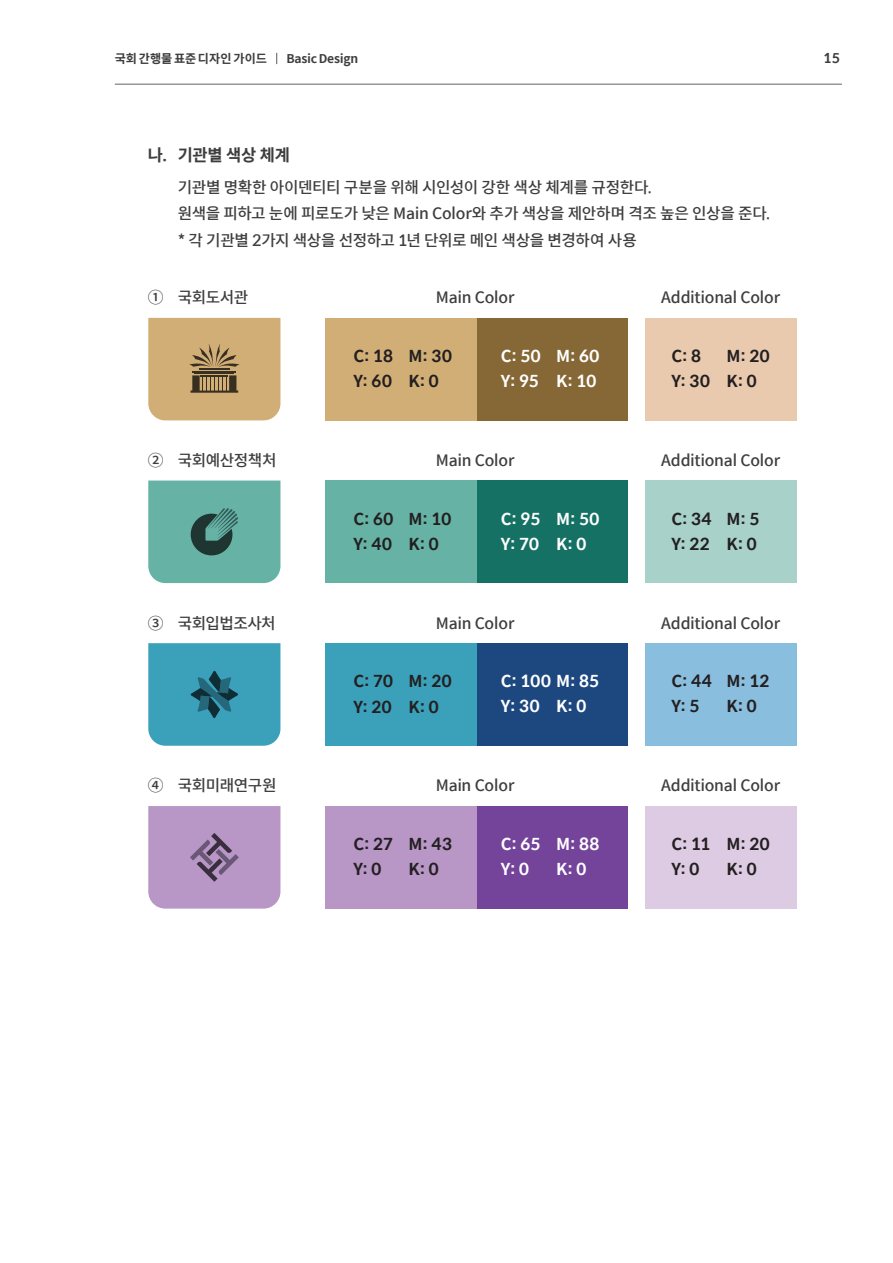
<style>
.page{position:relative;width:893px;height:1263px;background:#fff}
.page>*{position:absolute;margin:0;border:0;box-sizing:border-box;transform-origin:0 0}
.t1{font:700 16.5px/25.2px "Spoqa Han Sans Neo";letter-spacing:.03em;color:#231f20}
.t2{font:700 16.5px/25.2px "Spoqa Han Sans Neo";letter-spacing:.01em;color:#fff}
.t3{font:700 16.5px "Spoqa Han Sans Neo";letter-spacing:-.01em;color:#3e3e3f}
.t4{font:500 15.75px/26.2px "Spoqa Han Sans Neo";letter-spacing:-.01em;color:#3e3e3f}
.t5{font:500 15.75px "Spoqa Han Sans Neo";letter-spacing:-.03em;color:#3e3e3f}
.t6{font:500 15.75px "Spoqa Han Sans Neo";letter-spacing:-.04em;color:#3e3e3f}
.t7{font:700 13.5px "Spoqa Han Sans Neo";color:#3e3e3f}
.t8{font:700 12.15px "Spoqa Han Sans Neo";letter-spacing:-.005em;color:#3e3e3f}
</style>
<div class="page">
<hr style="left:115px;top:84px;width:727px;height:1px;background:#636366">
<div style="left:646px;top:318px;width:151px;height:102px;background:#e9caaf"></div>
<div style="left:477px;top:318px;width:151px;height:102px;background:#866736"></div>
<div style="left:325px;top:318px;width:152px;height:102px;background:#d2ae77"></div>
<svg style="left:148px;top:318px;width:132px;height:102px;background:#c7a572"></svg>
<div style="left:646px;top:480px;width:151px;height:103px;background:#a7d1c9"></div>
<div style="left:477px;top:480px;width:151px;height:103px;background:#167165"></div>
<div style="left:325px;top:480px;width:152px;height:103px;background:#66b3a6"></div>
<svg style="left:148px;top:480px;width:132px;height:103px;background:#63aa9e"></svg>
<div style="left:646px;top:643px;width:151px;height:103px;background:#89bede"></div>
<div style="left:477px;top:643px;width:151px;height:103px;background:#1d477f"></div>
<div style="left:325px;top:643px;width:152px;height:103px;background:#3ba1bb"></div>
<svg style="left:148px;top:643px;width:132px;height:103px;background:#3c9cb4"></svg>
<div style="left:646px;top:806px;width:151px;height:103px;background:#ddcbe3"></div>
<div style="left:477px;top:806px;width:151px;height:103px;background:#74439a"></div>
<div style="left:325px;top:806px;width:152px;height:103px;background:#b896c6"></div>
<svg style="left:148px;top:806px;width:132px;height:103px;background:#b393c1"></svg>
<p class="t8" style="left:115px;top:49px;width:154px">국회 간행물 표준 디자인 가이드</p>
<p class="t8" style="left:286px;top:49px;width:74px">Basic Design</p>
<p class="t7" style="left:824px;top:47px;width:18px">15</p>
<p class="t3" style="left:148px;top:142px;width:144px">나. 기관별 색상 체계</p>
<p class="t4" style="left:178px;top:174px;width:594px">기관별 명확한 아이덴티티 구분을 위해 시인성이 강한 색상 체계를 규정한다.<br>원색을 피하고 눈에 피로도가 낮은 Main Color와 추가 색상을 제안하며 격조 높은 인상을 준다. * 각 기관별 2가지 색상을 선정하고 1년 단위로 메인 색상을 변경하여 사용</p>
<p class="t4" style="left:148px;top:284px;width:102px">① 국회도서관</p>
<p class="t4" style="left:436px;top:284px;width:80px">Main Color</p>
<p class="t4" style="left:661px;top:284px;width:120px">Additional Color</p>
<p class="t1" style="left:353px;top:343px;width:100px">C: 18 M: 30<br>Y: 60 K: 0</p>
<p class="t2" style="left:501px;top:343px;width:100px">C: 50 M: 60<br>Y: 95 K: 10</p>
<p class="t1" style="left:671px;top:342px;width:31px">C: 8</p>
<p class="t1" style="left:671px;top:342px;width:100px;text-indent:55px">M: 20<br>Y: 30 K: 0</p>
<p class="t5" style="left:148px;top:449px;width:130px">② 국회예산정책처</p>
<p class="t4" style="left:436px;top:447px;width:80px">Main Color</p>
<p class="t4" style="left:661px;top:447px;width:120px">Additional Color</p>
<p class="t1" style="left:353px;top:505px;width:99px">C: 60 M: 10<br>Y: 40 K: 0</p>
<p class="t2" style="left:501px;top:505px;width:100px">C: 95 M: 50<br>Y: 70 K: 0</p>
<p class="t1" style="left:671px;top:505px;width:89px">C: 34 M: 5<br>Y: 22 K: 0</p>
<p class="t6" style="left:148px;top:611px;width:129px">③ 국회입법조사처</p>
<p class="t4" style="left:436px;top:609px;width:80px">Main Color</p>
<p class="t4" style="left:661px;top:609px;width:120px">Additional Color</p>
<p class="t1" style="left:353px;top:668px;width:100px">C: 70 M: 20<br>Y: 20 K: 0</p>
<p class="t2" style="left:501px;top:668px;width:99px">C: 100 M: 85<br>Y: 30 K: 0</p>
<p class="t1" style="left:671px;top:668px;width:100px">C: 44 M: 12<br>Y: 5</p>
<p class="t1" style="left:727px;top:693px;width:32px">K: 0</p>
<p class="t5" style="left:148px;top:774px;width:130px">④ 국회미래연구원</p>
<p class="t4" style="left:436px;top:772px;width:80px">Main Color</p>
<p class="t4" style="left:661px;top:772px;width:120px">Additional Color</p>
<p class="t1" style="left:353px;top:831px;width:100px">C: 27 M: 43<br>Y: 0</p>
<p class="t1" style="left:409px;top:856px;width:32px">K: 0</p>
<p class="t2" style="left:501px;top:831px;width:100px">C: 65 M: 88<br>Y: 0</p>
<p class="t2" style="left:556px;top:856px;width:32px">K: 0</p>
<p class="t1" style="left:671px;top:831px;width:100px">C: 11 M: 20<br>Y: 0</p>
<p class="t1" style="left:727px;top:856px;width:32px">K: 0</p>
</div>
